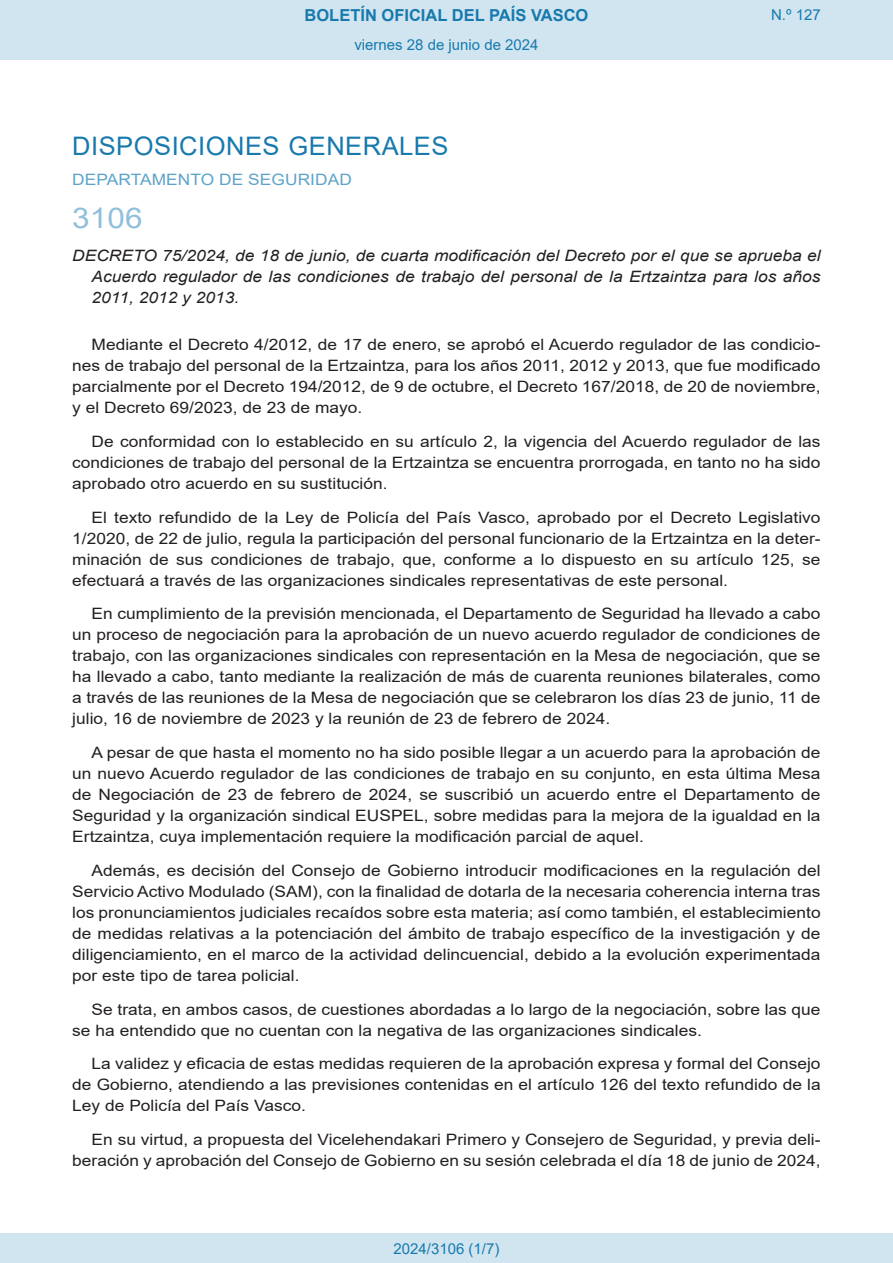
<style>
.page{position:relative;width:893px;height:1263px;background:#fff}
.page>*{position:absolute;margin:0;border:0;box-sizing:border-box;transform-origin:0 0}
.BOPVOrden{font:28.5px "Arial";color:#90c0db;scale:1.11 1}
.BOPVSeccion{font:25.5px "Arial";letter-spacing:.02em;color:#1879ad}
.t1{font:700 16.5px "Arial";color:#1879ad}
.BOPVDetalle{font:15.6px/21px "Arial";color:#231f20;text-align:justify;scale:1.11 1}
.BOPVTitulo{font:italic 15.6px/21px "Arial";color:#231f20;text-align:justify;scale:1.11 1}
.BOPVOrganismo{font:15.6px "Arial";letter-spacing:.005em;color:#5ea4ca;scale:1.11 1}
.Paginacion_Centro{font:15px "Arial";color:#1879ad}
</style>
<div class="page">
<div style="left:0;top:0;width:893px;height:60px;background:#d0e5f0"></div>
<div style="left:0;top:1233px;width:893px;height:30px;background:#d0e5f0"></div>
<p class="t1" style="left:305px;top:3px;width:285px">BOLETÍN OFICIAL DEL PAÍS VASCO</p>
<p class="Paginacion_Centro" style="left:354px;top:35px;width:186px">viernes 28 de junio de 2024</p>
<p class="Paginacion_Centro" style="left:771px;top:5px;width:51px">N.º 127</p>
<p class="BOPVSeccion" style="left:72px;top:128px;width:378px">DISPOSICIONES GENERALES</p>
<p class="BOPVOrganismo" style="left:72px;top:169px;width:253px">DEPARTAMENTO DE SEGURIDAD</p>
<p class="BOPVOrden" style="left:72px;top:198px;width:65px">3106</p>
<p class="BOPVTitulo" style="left:92px;top:246px;width:658px;text-indent:-19px">DECRETO 75/2024, de 18 de junio, de cuarta modificación del Decreto por el que se aprueba el Acuerdo regulador de las condiciones de trabajo del personal de la Ertzaintza para los años 2011, 2012 y 2013.</p>
<p class="BOPVDetalle" style="left:72px;top:334px;width:676px;text-indent:19px">Mediante el Decreto 4/2012, de 17 de enero, se aprobó el Acuerdo regulador de las condicio&shy;nes de trabajo del personal de la Ertzaintza, para los años 2011, 2012 y 2013, que fue modificado parcialmente por el Decreto 194/2012, de 9 de octubre, el Decreto 167/2018, de 20 de noviembre, y el Decreto 69/2023, de 23 de mayo.</p>
<p class="BOPVDetalle" style="left:72px;top:431px;width:676px;text-indent:19px">De conformidad con lo establecido en su artículo 2, la vigencia del Acuerdo regulador de las condiciones de trabajo del personal de la Ertzaintza se encuentra prorrogada, en tanto no ha sido aprobado otro acuerdo en su sustitución.</p>
<p class="BOPVDetalle" style="left:72px;top:506px;width:676px;text-indent:19px">El texto refundido de la Ley de Policía del País Vasco, aprobado por el Decreto Legislativo 1/2020, de 22 de julio, regula la participación del personal funcionario de la Ertzaintza en la deter&shy;minación de sus condiciones de trabajo, que, conforme a lo dispuesto en su artículo 125, se efectuará a través de las organizaciones sindicales representativas de este personal.</p>
<p class="BOPVDetalle" style="left:72px;top:603px;width:676px;text-indent:19px">En cumplimiento de la previsión mencionada, el Departamento de Seguridad ha llevado a cabo un proceso de negociación para la aprobación de un nuevo acuerdo regulador de condiciones de trabajo, con las organizaciones sindicales con representación en la Mesa de negociación, que se ha llevado a cabo, tanto mediante la realización de más de cuarenta reuniones bilaterales, como a través de las reuniones de la Mesa de negociación que se celebraron los días 23 de junio, 11 de julio, 16 de noviembre de 2023 y la reunión de 23 de febrero de 2024.</p>
<p class="BOPVDetalle" style="left:72px;top:742px;width:676px;text-indent:19px">A pesar de que hasta el momento no ha sido posible llegar a un acuerdo para la aprobación de un nuevo Acuerdo regulador de las condiciones de trabajo en su conjunto, en esta última Mesa de Negociación de 23 de febrero de 2024, se suscribió un acuerdo entre el Departamento de Seguridad y la organización sindical EUSPEL, sobre medidas para la mejora de la igualdad en la Ertzaintza, cuya implementación requiere la modificación parcial de aquel.</p>
<p class="BOPVDetalle" style="left:72px;top:860px;width:676px;text-indent:19px">Además, es decisión del Consejo de Gobierno introducir modificaciones en la regulación del Servicio Activo Modulado (SAM), con la finalidad de dotarla de la necesaria coherencia interna tras los pronunciamientos judiciales recaídos sobre esta materia; así como también, el establecimiento de medidas relativas a la potenciación del ámbito de trabajo específico de la investigación y de diligenciamiento, en el marco de la actividad delincuencial, debido a la evolución experimentada por este tipo de tarea policial.</p>
<p class="BOPVDetalle" style="left:72px;top:998px;width:676px;text-indent:19px">Se trata, en ambos casos, de cuestiones abordadas a lo largo de la negociación, sobre las que se ha entendido que no cuentan con la negativa de las organizaciones sindicales.</p>
<p class="BOPVDetalle" style="left:72px;top:1053px;width:676px;text-indent:19px">La validez y eficacia de estas medidas requieren de la aprobación expresa y formal del Consejo de Gobierno, atendiendo a las previsiones contenidas en el artículo 126 del texto refundido de la Ley de Policía del País Vasco.</p>
<p class="BOPVDetalle" style="left:72px;top:1129px;width:676px;text-align:right">En su virtud, a propuesta del Vicelehendakari Primero y Consejero de Seguridad, y previa deli&shy;beración y aprobación del Consejo de Gobierno en su sesión celebrada el día 18 de junio de 2024,</p>
<p class="Paginacion_Centro" style="left:393px;top:1238px;width:107px">2024/3106 (1/7)</p>
</div>
